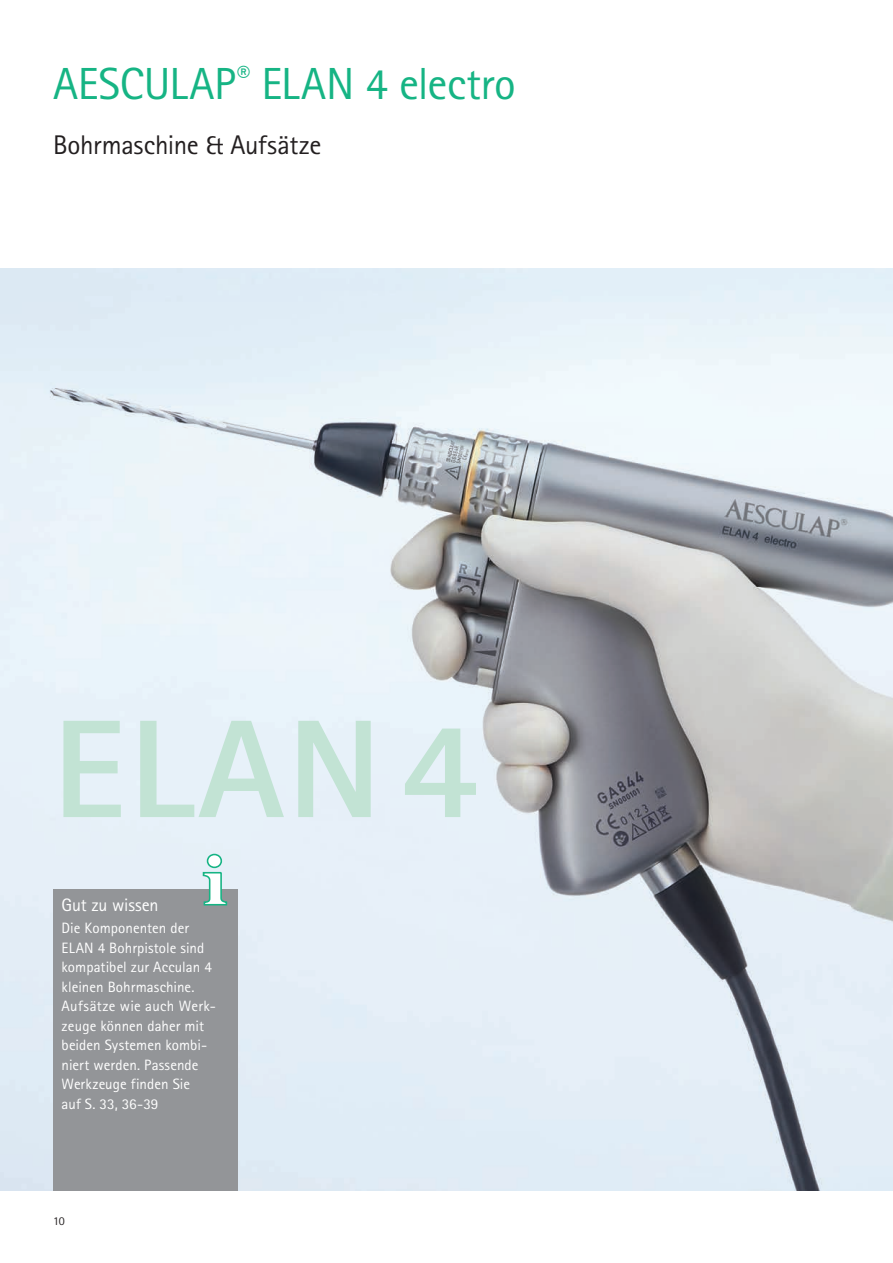
<style>
.page{position:relative;width:893px;height:1263px;background:#fff}
.page>*{position:absolute;margin:0;border:0;box-sizing:border-box;transform-origin:0 0}
.t1{font:800 139.5px "Rotis Sans Serif Pro";letter-spacing:.03em;color:#c2e3d4}
.t2{font:45px "Rotis Sans Serif Pro";letter-spacing:-.01em;color:#16b484}
.t3{font:27px "Rotis Sans Serif Pro";letter-spacing:-.01em;color:#231f20}
.t4{font:18px "Rotis Sans Serif Pro";letter-spacing:-.015em;color:#fff}
.t5{font:15px/19.5px "Rotis Sans Serif Pro";letter-spacing:.005em;color:#fff}
.t6{font:12px "Rotis Sans Serif Pro";color:#231f20}
</style>
<div class="page">
<img style="left:0;top:269px;width:893px;height:922px">
<div style="left:53px;top:890px;width:185px;height:301px;background:#939598"></div>
<svg style="left:202px;top:853px;width:26px;height:53px"></svg>
<h2 class="t2" style="left:53px;top:57px;width:464px">AESCULAP<sup>®</sup> ELAN 4 electro</h2>
<h3 class="t3" style="left:53px;top:129px;width:270px">Bohrmaschine &amp; Aufsätze</h3>
<h1 class="t1" style="left:53px;top:681px;width:427px">ELAN4</h1>
<p class="t4" style="left:62px;top:894px;width:98px">Gut zu wissen</p>
<p class="t5" style="left:62px;top:918px;width:156px">Die Komponenten der<br>ELAN 4 Bohrpistole sind kompatibel zur Acculan 4 kleinen Bohrmaschine.<br>Aufsätze wie auch Werk&shy;zeuge können daher mit beiden Systemen kombi&shy;niert werden. Passende<br>Werkzeuge finden Sie<br>auf S. 33, 36-39</p>
<p class="t6" style="left:53px;top:1213px;width:13px">10</p>
</div>
